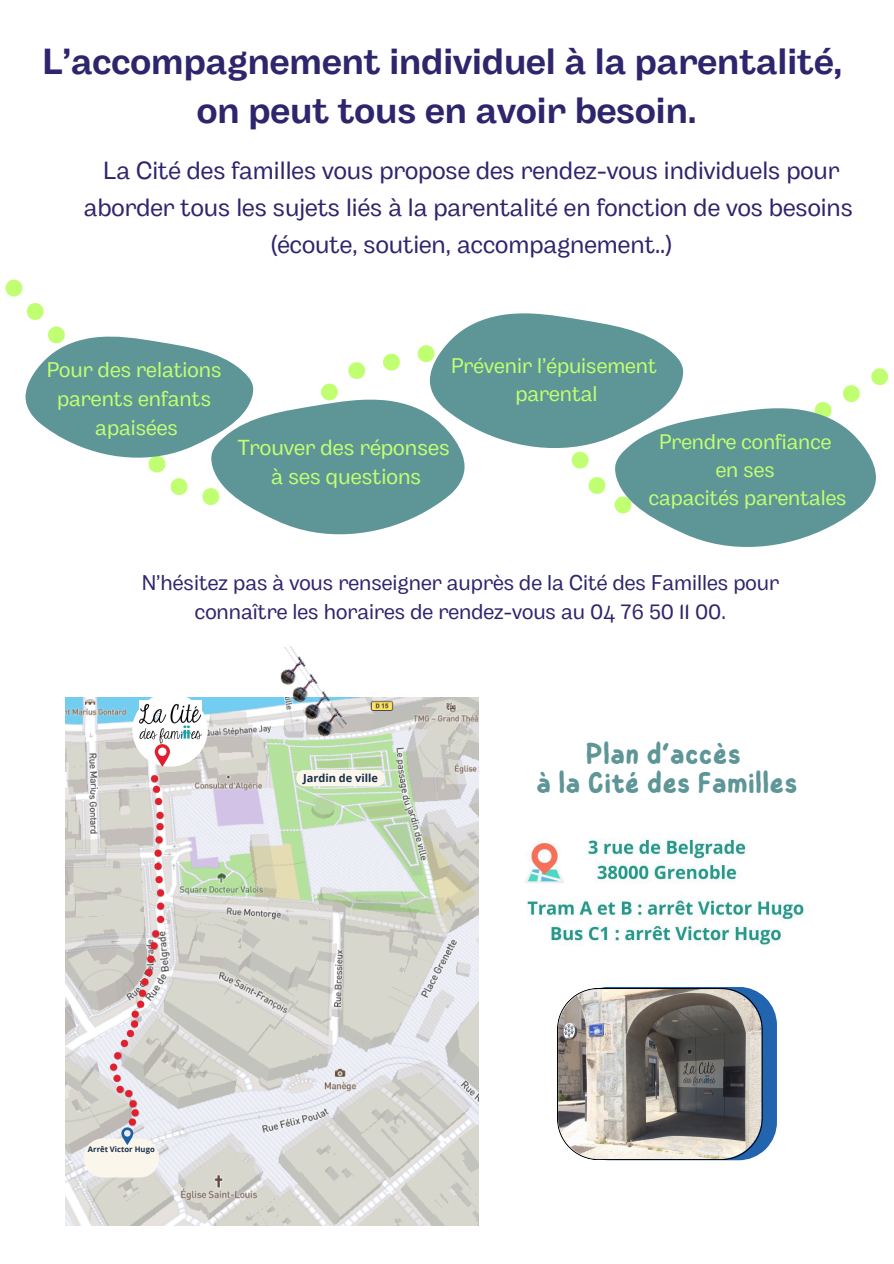
<style>
.page{position:relative;width:894px;height:1264px;background:#fff}
.page>*{position:absolute;margin:0;border:0;box-sizing:border-box;transform-origin:0 0}
.t1{font:700 36.3px/49.5px "Body Grotesque";color:#2e266d;text-align:center}
.t2{font:600 30.15px/29.2px "Childos Arabic";letter-spacing:.01em;color:#5e9697;text-align:center}
.t3{font:24.75px/37.2px "Body Grotesque";color:#2e266d;text-align:center}
.t4{font:21.75px/29.2px "Body Grotesque";color:#c1ff72;text-align:center}
.t5{font:21.3px/29.2px "Body Grotesque";color:#2e266d;text-align:center}
.t6{font:21.3px/29.2px "Body Grotesque";color:#c1ff72;text-align:center}
.t7{font:21.15px/28.2px "Body Grotesque";color:#c1ff72;text-align:center}
.t8{font:21px/28.2px "Body Grotesque";color:#c1ff72;text-align:center}
.t9{font:700 10.95px "Open Sans";color:#192d48}
.t10{font:700 7.65px "Open Sans";color:#192d48}
</style>
<div class="page">
<svg style="left:25px;top:303px;width:862px;height:244px"></svg>
<svg style="left:5px;top:279px;width:17px;height:17px"></svg>
<img style="left:65px;top:697px;width:413px;height:528px">
<img style="left:250px;top:645px;width:114px;height:105px">
<svg style="left:132px;top:697px;width:76px;height:69px"></svg>
<svg style="left:296px;top:769px;width:89px;height:17px"></svg>
<svg style="left:157px;top:889px;width:8px;height:34px"></svg>
<svg style="left:154px;top:836px;width:9px;height:47px"></svg>
<svg style="left:156px;top:811px;width:8px;height:19px"></svg>
<svg style="left:151px;top:774px;width:12px;height:31px"></svg>
<svg style="left:83px;top:930px;width:77px;height:247px"></svg>
<svg style="left:525px;top:838px;width:279px;height:107px"></svg>
<svg style="left:557px;top:987px;width:219px;height:173px"></svg>
<p class="t1" style="left:42px;top:39px;width:801px">L’accompagnement individuel à la parentalité, on peut tous en avoir besoin.</p>
<p class="t3" style="left:84px;top:153px;width:770px">La Cité des familles vous propose des rendez-vous individuels pour aborder tous les sujets liés à la parentalité en fonction de vos besoins (écoute, soutien, accompagnement..)</p>
<h1 class="t6" style="left:47px;top:356px;width:176px">Pour des relations parents enfants apaisées</h1>
<p class="t7" style="left:451px;top:353px;width:207px">Prévenir l’épuisement parental</p>
<h3 class="t4" style="left:237px;top:434px;width:213px">Trouver des réponses à ses questions</h3>
<p class="t8" style="left:648px;top:429px;width:199px">Prendre confiance en ses<br>capacités parentales</p>
<h4 class="t5" style="left:142px;top:569px;width:638px">N’hésitez pas à vous renseigner auprès de la Cité des Familles pour connaître les horaires de rendez-vous au 04 76 50 11 00.</h4>
<p class="t10" style="left:88px;top:1143px;width:68px">Arrêt Victor Hugo</p>
<h4 class="t9" style="left:303px;top:770px;width:76px">Jardin de ville</h4>
<p class="t2" style="left:536px;top:739px;width:263px">Plan d’accès<br>à la Cité des Familles</p>
</div>
